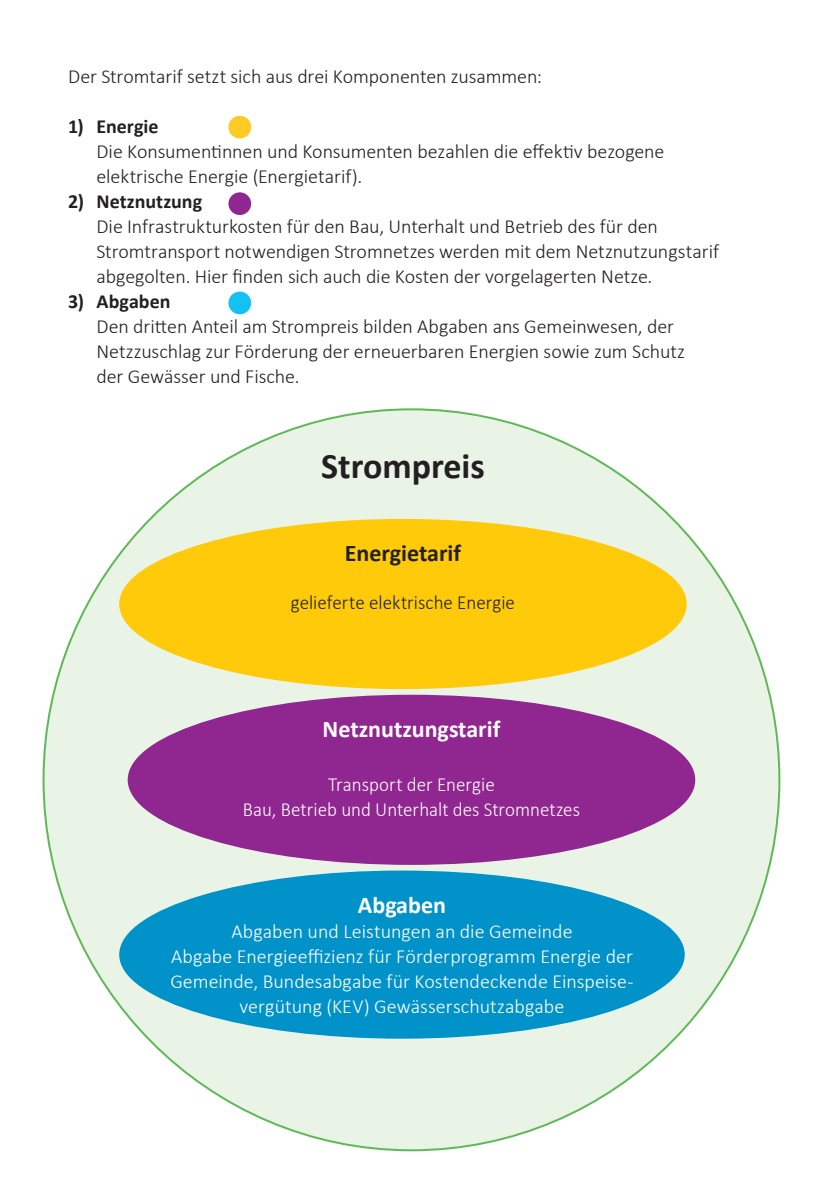
<style>
.page{position:relative;width:840px;height:1191px;background:#fff}
.page>*{position:absolute;margin:0;border:0;box-sizing:border-box;transform-origin:0 0}
.t1{font:700 36px "Calibri";color:#231f20}
.t2{font:700 24px "Calibri";color:#fff}
.t3{font:700 24px "Calibri";color:#231f20}
.t4{font:300 20px/25px "Calibri";letter-spacing:-.005em;color:#231f20}
.t5{font:300 20px/25px "Calibri";color:#fff;text-align:center}
.t6{font:300 20px/25px "Calibri";color:#fff;text-align:center;scale:.95 1}
.t7{font:700 20px "Calibri";color:#231f20}
.t8{font:300 20px "Calibri";letter-spacing:-.005em;color:#231f20;scale:.95 1}
</style>
<div class="page">
<div style="left:44px;top:409px;width:735px;height:741px;background:#e9f4e7;border-radius:50%"></div>
<div style="left:119px;top:519px;width:567px;height:170px;background:#feca0a;border-radius:50%"></div>
<div style="left:128px;top:694px;width:566px;height:171px;background:#90268f;border-radius:50%"></div>
<div style="left:119px;top:870px;width:565px;height:168px;background:#0092c8;border-radius:50%"></div>
<div style="left:228px;top:116px;width:23px;height:22px;background:#feca26;border-radius:50%"></div>
<div style="left:228px;top:192px;width:23px;height:23px;background:#90268f;border-radius:50%"></div>
<div style="left:228px;top:291px;width:23px;height:23px;background:#15c0f2;border-radius:50%"></div>
<p class="t4" style="left:68px;top:64px;width:475px">Der Stromtarif setzt sich aus drei Komponenten zusammen:</p>
<p class="t7" style="left:68px;top:112px;width:92px">1) Energie</p>
<p class="t4" style="left:96px;top:139px;width:569px">Die Konsumentinnen und Konsumenten bezahlen die effektiv bezogene elektrische Energie (Energietarif).</p>
<p class="t7" style="left:68px;top:187px;width:135px">2) Netznutzung</p>
<p class="t4" style="left:96px;top:214px;width:623px">Die Infrastrukturkosten für den Bau, Unterhalt und Betrieb des für den<br>Stromtransport notwendigen Stromnetzes werden mit dem Netznutzungstarif abgegolten. Hier finden sich auch die Kosten der vorgelagerten Netze.</p>
<p class="t7" style="left:68px;top:287px;width:104px">3) Abgaben</p>
<p class="t4" style="left:96px;top:314px;width:590px">Den dritten Anteil am Strompreis bilden Abgaben ans Gemeinwesen, der<br>Netzzuschlag zur Förderung der erneuerbaren Energien sowie zum Schutz der Gewässer und Fische.</p>
<h1 class="t1" style="left:321px;top:440px;width:165px">Strompreis</h1>
<p class="t3" style="left:344px;top:536px;width:118px">Energietarif</p>
<p class="t8" style="left:291px;top:590px;width:237px">gelieferte elektrische Energie</p>
<p class="t2" style="left:322px;top:712px;width:179px">Netznutzungstarif</p>
<p class="t6" style="left:243px;top:771px;width:356px">Transport der Energie<br>Bau, Betrieb und Unterhalt des Stromnetzes</p>
<p class="t2" style="left:357px;top:888px;width:90px">Abgaben</p>
<p class="t5" style="left:170px;top:918px;width:464px">Abgaben und Leistungen an die Gemeinde<br>Abgabe Energieeffizienz für Förderprogramm Energie der Gemeinde, Bundesabgabe für Kostendeckende Einspeise&shy;vergütung (KEV) Gewässerschutzabgabe</p>
</div>
